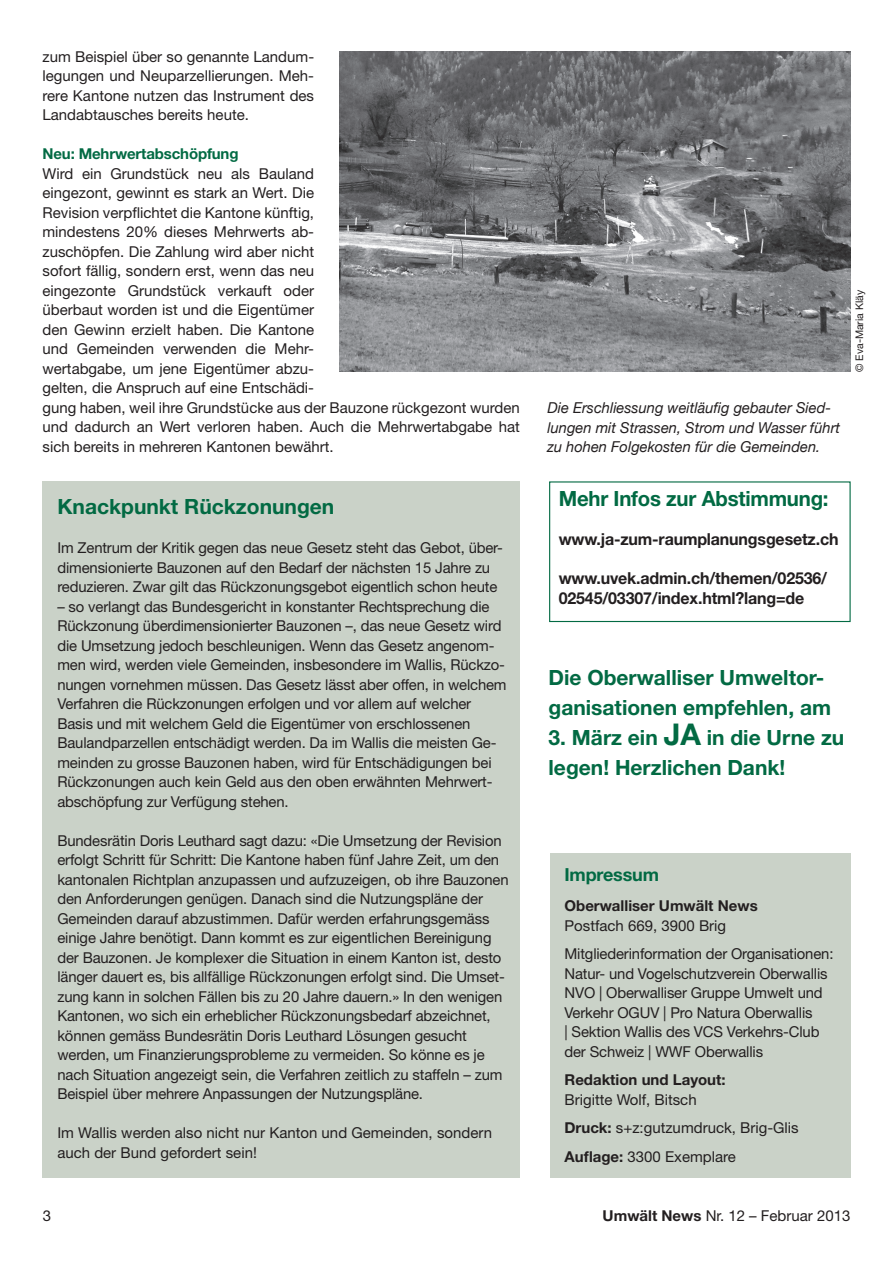
<style>
.page{position:relative;width:893px;height:1263px;background:#fff}
.page>*{position:absolute;margin:0;border:0;box-sizing:border-box;transform-origin:0 0}
.t1{font:700 21px/30px "Helvetica Neue LT Std";color:#026a43}
.t2{font:700 18px "Helvetica Neue LT Std";letter-spacing:-.01em;color:#026a43}
.t3{font:700 16.5px/19.5px "Helvetica Neue LT Std";letter-spacing:-.01em;color:#231f20}
.t4{font:15px/19.5px "Helvetica Neue LT Std";letter-spacing:-.01em;color:#231f20}
.t5{font:italic 15px/19.5px "Helvetica Neue";color:#231f20}
.t6{font:700 15px "Helvetica Neue LT Std";color:#231f20}
.t7{font:700 15px "Helvetica Neue LT Std";letter-spacing:-.01em;color:#026a43}
.t8{font:10.5px "Helvetica Neue LT Std";color:#231f20}
.s1{font-size:30px}
.s2{font-weight:700}
</style>
<div class="page">
<div style="left:43px;top:481px;width:477px;height:697px;background:#cad2c8"></div>
<img style="left:340px;top:51px;width:510px;height:321px">
<div style="left:549px;top:481px;width:302px;height:141px;border:1px solid #026a43"></div>
<div style="left:550px;top:853px;width:300px;height:325px;background:#cad2c8"></div>
<p class="t4" style="left:43px;top:46px;width:273px;text-align:justify">zum Beispiel über so genannte Landum&shy;legungen und Neuparzellierungen. Meh&shy;rere Kantone nutzen das Instrument des Landabtausches bereits heute.</p>
<p class="t7" style="left:43px;top:145px;width:198px">Neu: Mehrwertabschöpfung</p>
<p class="t4" style="left:43px;top:163px;width:479px">Wird ein Grundstück neu als Bauland<br>eingezont, gewinnt es stark an Wert. Die<br>Revision verpflichtet die Kantone künftig,<br>mindestens 20% dieses Mehrwerts ab-<br>zuschöpfen. Die Zahlung wird aber nicht<br>sofort fällig, sondern erst, wenn das neu<br>eingezonte Grundstück verkauft oder<br>überbaut worden ist und die Eigentümer<br>den Gewinn erzielt haben. Die Kantone<br>und Gemeinden verwenden die Mehr-<br>wertabgabe, um jene Eigentümer abzu-<br>gelten, die Anspruch auf eine Entschädi-<br>gung haben, weil ihre Grundstücke aus der Bauzone rückgezont wurden und dadurch an Wert verloren haben. Auch die Mehrwertabgabe hat sich bereits in mehreren Kantonen bewährt.</p>
<h1 class="t1" style="left:57px;top:491px;width:278px">Knackpunkt Rückzonungen</h1>
<p class="t4" style="left:57px;top:538px;width:447px">Im Zentrum der Kritik gegen das neue Gesetz steht das Gebot, über&shy;dimensionierte Bauzonen auf den Bedarf der nächsten 15 Jahre zu reduzieren. Zwar gilt das Rückzonungsgebot eigentlich schon heute</p>
<p class="t4" style="left:57px;top:596px;width:451px">– so verlangt das Bundesgericht in konstanter Rechtsprechung die Rückzonung überdimensionierter Bauzonen –, das neue Gesetz wird die Umsetzung jedoch beschleunigen. Wenn das Gesetz angenom&shy;men wird, werden viele Gemeinden, insbesondere im Wallis, Rückzo&shy;nungen vornehmen müssen. Das Gesetz lässt aber offen, in welchem Verfahren die Rückzonungen erfolgen und vor allem auf welcher Basis und mit welchem Geld die Eigentümer von erschlossenen Baulandparzellen entschädigt werden. Da im Wallis die meisten Ge&shy;meinden zu grosse Bauzonen haben, wird für Entschädigungen bei Rückzonungen auch kein Geld aus den oben erwähnten Mehrwert&shy;abschöpfung zur Verfügung stehen.</p>
<p class="t4" style="left:57px;top:830px;width:453px">Bundesrätin Doris Leuthard sagt dazu: «Die Umsetzung der Revision erfolgt Schritt für Schritt: Die Kantone haben fünf Jahre Zeit, um den kantonalen Richtplan anzupassen und aufzuzeigen, ob ihre Bauzonen den Anforderungen genügen. Danach sind die Nutzungspläne der Gemeinden darauf abzustimmen. Dafür werden erfahrungsgemäss einige Jahre benötigt. Dann kommt es zur eigentlichen Bereinigung der Bauzonen. Je komplexer die Situation in einem Kanton ist, desto länger dauert es, bis allfällige Rückzonungen erfolgt sind. Die Umset&shy;zung kann in solchen Fällen bis zu 20 Jahre dauern.» In den wenigen Kantonen, wo sich ein erheblicher Rückzonungsbedarf abzeichnet, können gemäss Bundesrätin Doris Leuthard Lösungen gesucht werden, um Finanzierungsprobleme zu vermeiden. So könne es je nach Situation angezeigt sein, die Verfahren zeitlich zu staffeln – zum Beispiel über mehrere Anpassungen der Nutzungspläne.</p>
<p class="t4" style="left:57px;top:1123px;width:436px">Im Wallis werden also nicht nur Kanton und Gemeinden, sondern auch der Bund gefordert sein!</p>
<p class="t5" style="left:547px;top:397px;width:294px">Die Erschliessung weitläufig gebauter Sied&shy;lungen mit Strassen, Strom und Wasser führt zu hohen Folgekosten für die Gemeinden.</p>
<h1 class="t1" style="left:559px;top:483px;width:271px">Mehr Infos zur Abstimmung:</h1>
<p class="t3" style="left:559px;top:529px;width:281px">www.ja-zum-raumplanungsgesetz.ch</p>
<p class="t3" style="left:559px;top:568px;width:270px">www.uvek.admin.ch/themen/02536/<br>02545/03307/index.html?lang=de</p>
<p class="t8" style="left:853px;top:372px;width:84px;rotate:-90deg">© Eva-Maria Kläy</p>
<h1 class="t1" style="left:549px;top:662px;width:284px">Die Oberwalliser Umweltor&shy;ganisationen empfehlen, am</h1>
<h1 class="t1" style="left:548px;top:722px;width:297px">3. März ein <span class="s1">JA</span> in die Urne zu legen! Herzlichen Dank!</h1>
<p class="t2" style="left:564px;top:864px;width:96px">Impressum</p>
<p class="t6" style="left:564px;top:897px;width:195px">Oberwalliser Umwält News</p>
<p class="t4" style="left:564px;top:911px;width:270px;line-height:28.5px">Postfach 669, 3900 Brig<br>Mitgliederinformation der Organisationen:</p>
<p class="t4" style="left:564px;top:963px;width:265px">Natur- und Vogelschutzverein Oberwallis NVO | Oberwalliser Gruppe Umwelt und Verkehr OGUV | Pro Natura Oberwallis<br>| Sektion Wallis des VCS Verkehrs-Club der Schweiz | WWF Oberwallis</p>
<p class="t6" style="left:564px;top:1071px;width:163px">Redaktion und Layout:</p>
<p class="t4" style="left:564px;top:1085px;width:236px;line-height:28.5px">Brigitte Wolf, Bitsch<br><span class="s2">Druck:</span> s+z:gutzumdruck, Brig-Glis<br><span class="s2">Auflage:</span> 3300 Exemplare</p>
<p class="t4" style="left:43px;top:1205px;width:10px">3</p>
<p class="t4" style="left:603px;top:1205px;width:249px"><span class="s2">Umwält News</span> Nr. 12 – Februar 2013</p>
</div>
